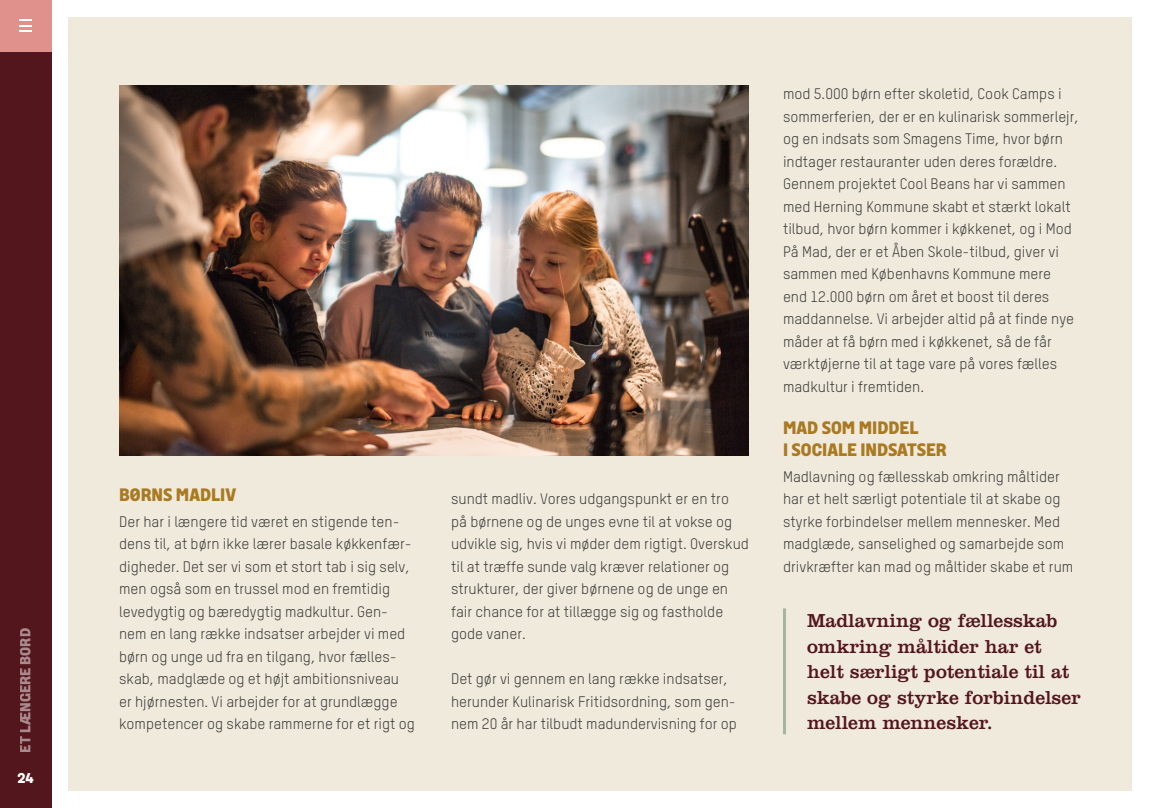
<style>
.page{position:relative;width:1149px;height:808px;background:#fff}
.page>*{position:absolute;margin:0;border:0;box-sizing:border-box;transform-origin:0 0}
.t1{font:19.5px/25.5px "Clarendon";color:#54161d}
.Brødtekst_-_Overskri{font:700 18px/22.5px "Meyer Grand";color:#aa7a23}
.Brødtekst_-_ny{font:15px/22.5px "TSTARPRO";color:#3c3c3b}
.t2{font:700 15px "Meyer Grand";letter-spacing:.01em;color:#fff}
.t3{font:700 14.25px "Meyer Grand";color:#fff}
</style>
<div class="page">
<div style="left:68px;top:17px;width:1063px;height:774px;background:#f0eadc"></div>
<div style="left:0;top:51px;width:51px;height:757px;background:#54161d"></div>
<div style="left:0;top:0;width:51px;height:51px;background:#e0918b"></div>
<img style="left:119px;top:85px;width:629px;height:370px">
<hr style="left:782px;top:608px;width:3px;height:126px;background:#a4b69e">
<svg style="left:19px;top:20px;width:13px;height:11px"></svg>
<p class="t2" style="left:15px;top:753px;width:126px;rotate:-90deg">Et længere bord</p>
<p class="t3" style="left:17px;top:769px;width:18px">24</p>
<p class="Brødtekst_-_Overskri" style="left:119px;top:484px;width:118px">BØRNS MADLIV</p>
<p class="Brødtekst_-_ny" style="left:119px;top:510px;width:297px">Der har i længere tid været en stigende ten&shy;dens til, at børn ikke lærer basale køkkenfær&shy;digheder. Det ser vi som et stort tab i sig selv, men også som en trussel mod en fremtidig levedygtig og bæredygtig madkultur. Gen&shy;nem en lang række indsatser arbejder vi med børn og unge ud fra en tilgang, hvor fælles&shy;skab, madglæde og et højt ambitionsniveau er hjørnesten. Vi arbejder for at grundlægge kompetencer og skabe rammerne for et rigt og</p>
<p class="Brødtekst_-_ny" style="left:451px;top:487px;width:299px">sundt madliv. Vores udgangspunkt er en tro<br>på børnene og de unges evne til at vokse og udvikle sig, hvis vi møder dem rigtigt. Overskud til at træffe sunde valg kræver relationer og strukturer, der giver børnene og de unge en fair chance for at tillægge sig og fastholde gode vaner.</p>
<p class="Brødtekst_-_ny" style="left:451px;top:667px;width:287px">Det gør vi gennem en lang række indsatser, herunder Kulinarisk Fritidsordning, som gen&shy;nem 20 år har tilbudt madundervisning for op</p>
<p class="Brødtekst_-_ny" style="left:782px;top:82px;width:297px">mod 5.000 børn efter skoletid, Cook Camps i sommerferien, der er en kulinarisk sommerlejr, og en indsats som Smagens Time, hvor børn indtager restauranter uden deres forældre.<br>Gennem projektet Cool Beans har vi sammen med Herning Kommune skabt et stærkt lokalt tilbud, hvor børn kommer i køkkenet, og i Mod På Mad, der er et Åben Skole-tilbud, giver vi sammen med Københavns Kommune mere end 12.000 børn om året et boost til deres maddannelse. Vi arbejder altid på at finde nye måder at få børn med i køkkenet, så de får værktøjerne til at tage vare på vores fælles madkultur i fremtiden.</p>
<p class="Brødtekst_-_Overskri" style="left:782px;top:416px;width:165px">MAD SOM MIDDEL<br>I SOCIALE INDSATSER</p>
<p class="Brødtekst_-_ny" style="left:782px;top:465px;width:292px">Madlavning og fællesskab omkring måltider har et helt særligt potentiale til at skabe og styrke forbindelser mellem mennesker. Med madglæde, sanselighed og samarbejde som drivkræfter kan mad og måltider skabe et rum</p>
<p class="t1" style="left:806px;top:608px;width:275px">Madlavning og fællesskab omkring måltider har et helt særligt potentiale til at skabe og styrke forbindelser mellem mennesker.</p>
</div>
